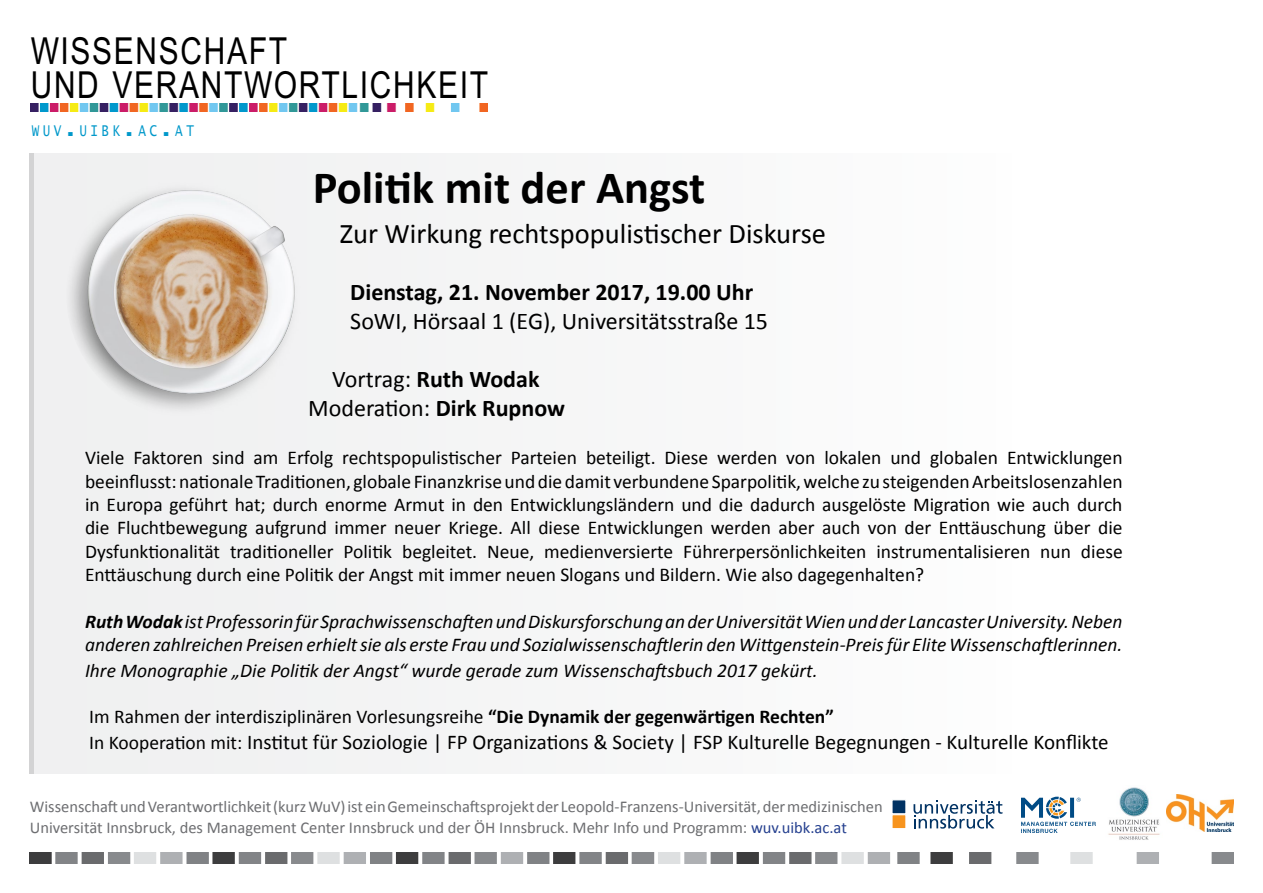
<style>
.page{position:relative;width:1263px;height:893px;background:#fff}
.page>*{position:absolute;margin:0;border:0;box-sizing:border-box;transform-origin:0 0}
.t1{font:700 46.5px "Calibri";color:#000}
.t2{font:37.2px/34.8px "Arial Narrow";letter-spacing:.045em;color:#000}
.t3{font:28.5px "Calibri";color:#000}
.t4{font:24px/28.8px "Calibri";color:#000;text-align:center}
.t5{font:700 24px "Calibri";color:#000}
.t6{font:21px "Calibri";color:#000}
.t7{font:19.5px/23.4px "Calibri";color:#000;text-align:justify}
.t8{font:italic 19.5px/23.4px "Calibri";color:#000}
.t9{font:17.1px "Lucida Console";letter-spacing:.27em;color:#0098ca;scale:.74 1}
.t10{font:16.5px/21px "Calibri";color:#6d6e71}
.s1{font-size:27px}
.s2{font-weight:700}
.s3{font-size:19.5px}
.s4{color:#25408f}
</style>
<div class="page">
<div style="left:30px;top:153px;width:1038px;height:621px;background:#f6f6f7"></div>
<img style="left:31px;top:103px;width:456px;height:9px">
<img style="left:1166px;top:795px;width:67px;height:37px">
<img style="left:1108px;top:787px;width:52px;height:53px">
<svg style="left:1021px;top:797px;width:75px;height:36px"></svg>
<svg style="left:892px;top:800px;width:14px;height:29px"></svg>
<svg style="left:913px;top:800px;width:89px;height:29px"></svg>
<img style="left:68px;top:187px;width:227px;height:224px">
<img style="left:30px;top:853px;width:1203px;height:10px">
<hr style="left:30px;top:153px;width:4px;height:621px;background:#d3d3d4">
<h2 class="t2" style="left:31px;top:32px;width:459px">WISSENSCHAFT<br>UND VERANTWORTLICHKEIT</h2>
<p class="t9" style="left:32px;top:123px;width:221px">WUV<span class="s1">.</span>UIBK<span class="s1">.</span>AC<span class="s1">.</span>AT</p>
<h1 class="t1" style="left:313px;top:158px;width:394px">Politik mit der Angst</h1>
<h3 class="t3" style="left:340px;top:215px;width:488px">Zur Wirkung rechtspopulistischer Diskurse</h3>
<p class="t5" style="left:350px;top:277px;width:404px">Dienstag, 21. November 2017, 19.00 Uhr</p>
<p class="t4" style="left:350px;top:307px;width:419px">SoWI, Hörsaal 1 (EG), Universitätsstraße 15</p>
<p class="t4" style="left:308px;top:364px;width:258px">Vortrag: <span class="s2">Ruth Wodak<br></span>Moderation: <span class="s2">Dirk Rupnow</span></p>
<p class="t7" style="left:85px;top:446px;width:1039px">Viele Faktoren sind am Erfolg rechtspopulistischer Parteien beteiligt. Diese werden von lokalen und globalen Entwicklungen beeinflusst: nationale Traditionen, globale Finanzkrise und die damit verbundene Sparpolitik, welche zu steigenden Arbeitslosenzahlen in Europa geführt hat; durch enorme Armut in den Entwicklungsländern und die dadurch ausgelöste Migration wie auch durch die Fluchtbewegung aufgrund immer neuer Kriege. All diese Entwicklungen werden aber auch von der Enttäuschung über die Dysfunktionalität traditioneller Politik begleitet. Neue, medienversierte Führerpersönlichkeiten instrumentalisieren nun diese Enttäuschung durch eine Politik der Angst mit immer neuen Slogans und Bildern. Wie also dagegenhalten?</p>
<p class="t8" style="left:85px;top:609px;width:1039px"><span class="s2">Ruth Wodak</span>ist Professorin für Sprachwissenschaften und Diskursforschung an der Universität Wien und der Lancaster University. Neben anderen zahlreichen Preisen erhielt sie als erste Frau und Sozialwissenschaftlerin den Wittgenstein-Preis für Elite Wissenschaftlerinnen.</p>
<p class="t8" style="left:85px;top:658px;width:734px">Ihre Monographie „Die Politik der Angst“ wurde gerade zum Wissenschaftsbuch 2017 gekürt.</p>
<p class="t7" style="left:89px;top:705px;width:746px">Im Rahmen der interdisziplinären Vorlesungsreihe <span class="s2">“Die Dynamik der gegenwärtigen Rechten”</span></p>
<p class="t6" style="left:89px;top:728px;width:1021px"><span class="s3">In Kooperation mit:</span> Institut für Soziologie | FP Organizations &amp; Society | FSP Kulturelle Begegnungen - Kulturelle Konflikte</p>
<p class="t10" style="left:30px;top:796px;width:854px">Wissenschaft und Verantwortlichkeit (kurz WuV) ist ein Gemeinschaftsprojekt der Leopold-Franzens-Universität, der medizinischen<br>Universität Innsbruck, des Management Center Innsbruck und der ÖH Innsbruck. Mehr Info und Programm: <span class="s4">wuv.uibk.ac.at</span></p>
</div>
